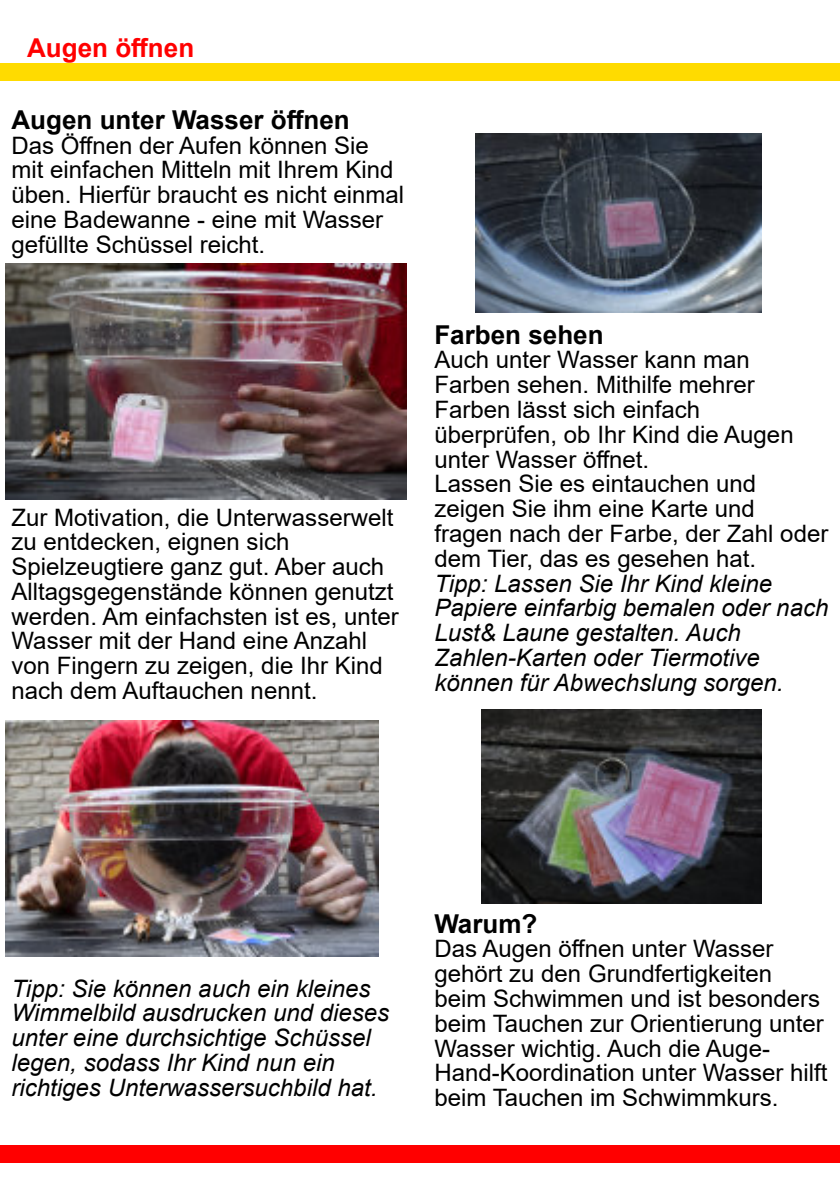
<style>
.page{position:relative;width:840px;height:1191px;background:#fff}
.page>*{position:absolute;margin:0;border:0;box-sizing:border-box;transform-origin:0 0}
.t1{font:700 26px "Arial";color:#000}
.t2{font:700 26px "Arial";color:#f00}
.t3{font:24px/24.8px "Arial";color:#000}
.t4{font:italic 24px/24.8px "Arial";color:#000}
</style>
<div class="page">
<img style="left:6px;top:720px;width:372px;height:236px">
<img style="left:6px;top:263px;width:400px;height:236px">
<img style="left:475px;top:134px;width:285px;height:178px">
<img style="left:481px;top:710px;width:279px;height:193px">
<div style="left:0;top:1145px;width:839px;height:17px;background:#f00"></div>
<div style="left:0;top:63px;width:839px;height:17px;background:#ffdb00"></div>
<p class="t2" style="left:27px;top:39px;width:168px">Augen öffnen</p>
<p class="t1" style="left:12px;top:110px;width:339px">Augen unter Wasser öffnen</p>
<p class="t3" style="left:12px;top:135px;width:394px">Das Öffnen der Aufen können Sie mit einfachen Mitteln mit Ihrem Kind üben. Hierfür braucht es nicht einmal eine Badewanne - eine mit Wasser gefüllte Schüssel reicht.</p>
<p class="t3" style="left:12px;top:507px;width:388px">Zur Motivation, die Unterwasserwelt zu entdecken, eignen sich Spielzeugtiere ganz gut. Aber auch Alltagsgegenstände können genutzt werden. Am einfachsten ist es, unter Wasser mit der Hand eine Anzahl von Fingern zu zeigen, die Ihr Kind nach dem Auftauchen nennt.</p>
<p class="t1" style="left:434px;top:325px;width:171px">Farben sehen</p>
<p class="t3" style="left:434px;top:350px;width:395px">Auch unter Wasser kann man<br>Farben sehen. Mithilfe mehrer<br>Farben lässt sich einfach überprüfen, ob Ihr Kind die Augen unter Wasser öffnet.<br>Lassen Sie es eintauchen und zeigen Sie ihm eine Karte und fragen nach der Farbe, der Zahl oder dem Tier, das es gesehen hat.</p>
<p class="t4" style="left:434px;top:573px;width:395px">Tipp: Lassen Sie Ihr Kind kleine<br>Papiere einfarbig bemalen oder nach<br>Lust&amp; Laune gestalten. Auch<br>Zahlen-Karten oder Tiermotive können für Abwechslung sorgen.</p>
<p class="t4" style="left:12px;top:978px;width:379px">Tipp: Sie können auch ein kleines Wimmelbild ausdrucken und dieses unter eine durchsichtige Schüssel legen, sodass Ihr Kind nun ein richtiges Unterwassersuchbild hat.</p>
<p class="t1" style="left:434px;top:913px;width:105px">Warum?</p>
<p class="t3" style="left:434px;top:938px;width:394px">Das Augen öffnen unter Wasser gehört zu den Grundfertigkeiten beim Schwimmen und ist besonders beim Tauchen zur Orientierung unter Wasser wichtig. Auch die Auge-Hand-Koordination unter Wasser hilft beim Tauchen im Schwimmkurs.</p>
</div>
